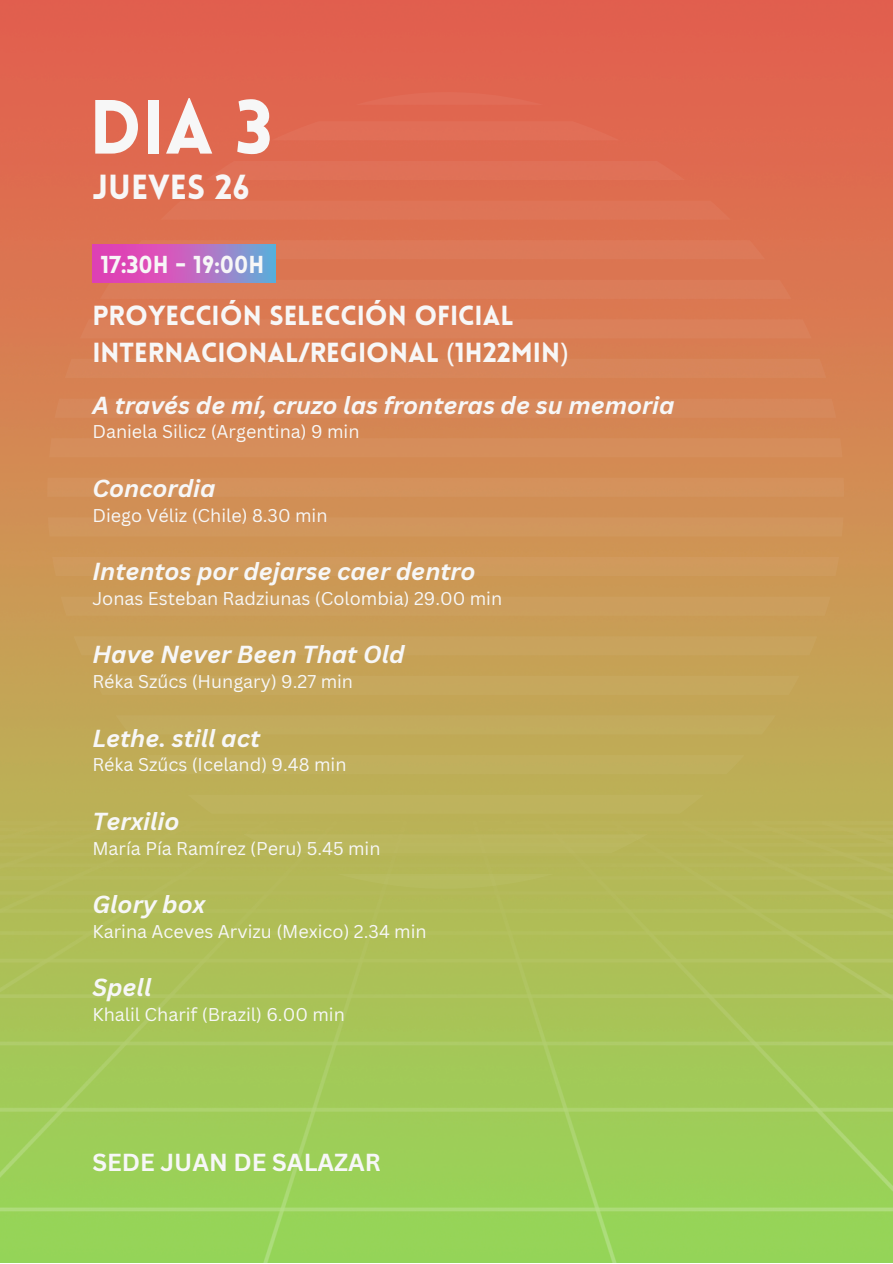
<style>
.page{position:relative;width:893px;height:1264px;background:#fff}
.page>*{position:absolute;margin:0;border:0;box-sizing:border-box;transform-origin:0 0}
.t1{font:900 75px "Lovelo";color:#f7f7f7}
.t2{font:900 34.05px "Lovelo";color:#f7f7f7}
.t3{font:900 27px/37px "Lovelo";color:#f7f7f7}
.t4{font:italic 700 24px "Canva Sans";color:#f7f7f7}
.t5{font:700 24px "Canva Sans";color:#f7f7f7}
.t6{font:900 24px "Lovelo";color:#f7f7f7}
.t7{font:18px "Canva Sans";color:#f7f7f7}
.s1{font-family:"Noto Sans";font-weight:400}
</style>
<div class="page">
<img style="left:0;top:0;width:892px;height:822px">
<div style="left:116px;top:715px;width:659px;height:19px;background:#c3ab5d"></div>
<div style="left:61px;top:596px;width:769px;height:19px;background:#cc9e5d"></div>
<div style="left:92px;top:675px;width:707px;height:20px;background:#c6a85d"></div>
<div style="left:74px;top:636px;width:743px;height:19px;background:#c9a35d"></div>
<div style="left:187px;top:794px;width:517px;height:19px;background:#beb35d"></div>
<div style="left:160px;top:200px;width:570px;height:20px;background:#de7457"></div>
<div style="left:47px;top:477px;width:797px;height:20px;background:#d5925c"></div>
<div style="left:146px;top:755px;width:598px;height:19px;background:#c0af5d"></div>
<div style="left:100px;top:280px;width:691px;height:19px;background:#db7c59"></div>
<div style="left:206px;top:161px;width:479px;height:19px;background:#e07157"></div>
<div style="left:126px;top:240px;width:639px;height:19px;background:#dd7959"></div>
<div style="left:271px;top:121px;width:349px;height:19px;background:#e16e57"></div>
<div style="left:52px;top:557px;width:787px;height:19px;background:#cf9a5c"></div>
<div style="left:80px;top:319px;width:731px;height:19px;background:#db815a"></div>
<div style="left:49px;top:438px;width:793px;height:19px;background:#d68e5b"></div>
<div style="left:48px;top:517px;width:795px;height:19px;background:#d2975d"></div>
<div style="left:55px;top:398px;width:781px;height:20px;background:#d7885b"></div>
<div style="left:65px;top:359px;width:761px;height:19px;background:#d8855a"></div>
<div style="left:355px;top:92px;width:188px;height:13px;background:#e16c57"></div>
<img style="left:0;top:822px;width:892px;height:440px">
<img style="left:93px;top:244px;width:182px;height:38px">
<p class="t1" style="left:89px;top:97px;width:185px">DIA 3</p>
<p class="t2" style="left:92px;top:173px;width:159px">JUEVES 26</p>
<p class="t6" style="left:100px;top:255px;width:165px">17:30H - 19:00H</p>
<p class="t3" style="left:92px;top:299px;width:477px">PROYECCIÓN SELECCIÓN OFICIAL<br>INTERNACIONAL/REGIONAL <span class="s1">(</span>1H22MIN<span class="s1">)</span></p>
<p class="t4" style="left:92px;top:388px;width:583px">A través de mí, cruzo las fronteras de su memoria</p>
<p class="t7" style="left:92px;top:419px;width:268px">Daniela Silicz (Argentina) 9 min</p>
<p class="t4" style="left:92px;top:471px;width:125px">Concordia</p>
<p class="t7" style="left:92px;top:502px;width:237px">Diego Véliz (Chile) 8.30 min</p>
<p class="t4" style="left:92px;top:554px;width:385px">Intentos por dejarse caer dentro</p>
<p class="t7" style="left:92px;top:585px;width:411px">Jonas Esteban Radziunas (Colombia) 29.00 min</p>
<p class="t4" style="left:92px;top:637px;width:314px">Have Never Been That Old</p>
<p class="t7" style="left:92px;top:669px;width:262px">Réka Szűcs (Hungary) 9.27 min</p>
<p class="t4" style="left:92px;top:721px;width:169px">Lethe. still act</p>
<p class="t7" style="left:92px;top:752px;width:255px">Réka Szűcs (Iceland) 9.48 min</p>
<p class="t4" style="left:92px;top:804px;width:89px">Terxilio</p>
<p class="t7" style="left:92px;top:835px;width:289px">María Pía Ramírez (Peru) 5.45 min</p>
<p class="t4" style="left:92px;top:887px;width:114px">Glory box</p>
<p class="t7" style="left:92px;top:918px;width:336px">Karina Aceves Arvizu (Mexico) 2.34 min</p>
<p class="t4" style="left:92px;top:970px;width:61px">Spell</p>
<p class="t7" style="left:92px;top:1001px;width:254px">Khalil Charif (Brazil) 6.00 min</p>
<p class="t5" style="left:92px;top:1144px;width:290px">SEDE JUAN DE SALAZAR</p>
</div>
